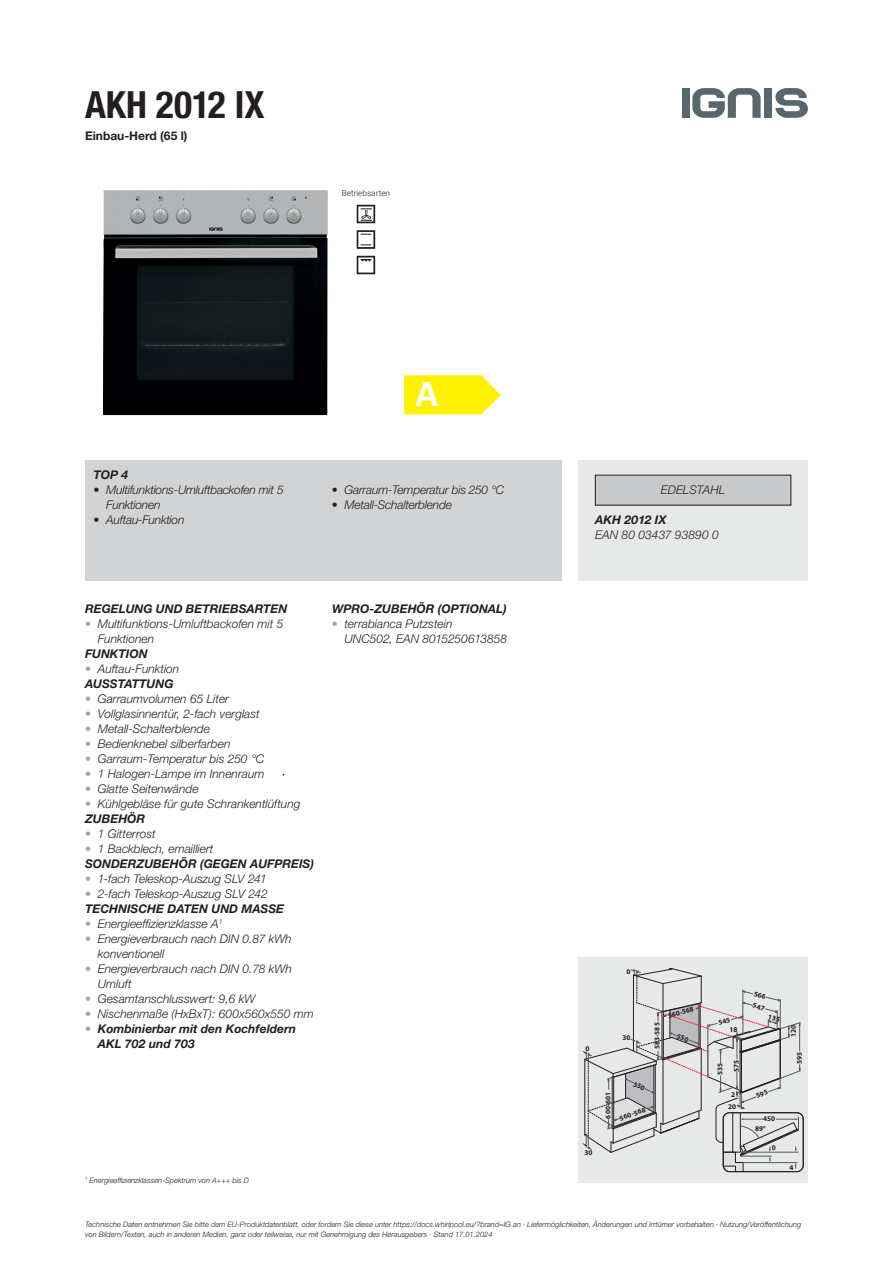
<style>
.page{position:relative;width:893px;height:1263px;background:#fff}
.page>*{position:absolute;margin:0;border:0;box-sizing:border-box;transform-origin:0 0}
.t1{font:700 37.8px "Calibri";color:#fff}
.t2{font:700 condensed 37.5px "Helvetica Neue LT Std";color:#231f20}
.t3{font:italic 300 12px/15px "Helvetica Neue LT Std";color:#231f20}
.t4{font:italic 700 12px/15px "Helvetica Neue LT Std";color:#231f20}
.t5{font:italic 300 12px/15px "Helvetica Neue LT Std";letter-spacing:-.02em;color:#231f20}
.t6{font:700 12px "Helvetica Neue LT Std";color:#231f20}
.t7{font:300 8.25px "Roboto";color:#231f20}
.t8{font:italic 300 7.5px/9.8px "Helvetica Neue LT Std";color:#231f20}
.t9{font:700 7.2px "Myriad Pro";color:#231f20}
.s1{color:#9ea0a2}
.s2{font-weight:700}
.s3{font-weight:300;color:#9ea0a2}
.s4{font-weight:300}
</style>
<div class="page">
<div style="left:681px;top:88px;width:8px;height:30px;background:#58666e"></div>
<div style="left:764px;top:88px;width:8px;height:30px;background:#58666e"></div>
<svg style="left:692px;top:88px;width:69px;height:30px"></svg>
<svg style="left:775px;top:88px;width:33px;height:30px"></svg>
<img style="left:103px;top:190px;width:225px;height:225px">
<svg style="left:360px;top:208px;width:12px;height:12px"></svg>
<div style="left:357px;top:205px;width:18px;height:18px;border:2px solid #231f20"></div>
<svg style="left:358px;top:231px;width:16px;height:17px"></svg>
<div style="left:357px;top:230px;width:18px;height:19px;border:2px solid #231f20"></div>
<svg style="left:361px;top:259px;width:10px;height:2px"></svg>
<div style="left:357px;top:256px;width:18px;height:18px;border:2px solid #231f20"></div>
<svg style="left:404px;top:375px;width:97px;height:39px;background:#fff31c"></svg>
<div style="left:85px;top:460px;width:476px;height:120px;background:#d1d3d4"></div>
<div style="left:578px;top:460px;width:230px;height:120px;background:#e7e8e8"></div>
<div style="left:595px;top:475px;width:196px;height:30px;background:#c7c9cb"></div>
<div style="left:578px;top:958px;width:230px;height:225px;background:#e7e8e8"></div>
<svg style="left:583px;top:968px;width:220px;height:204px"></svg>
<h2 class="t2" style="left:85px;top:82px;width:181px">AKH 2012 IX</h2>
<p class="t6" style="left:85px;top:129px;width:104px">Einbau-Herd (65 l)</p>
<p class="t7" style="left:342px;top:188px;width:50px">Betriebsarten</p>
<p class="t4" style="left:94px;top:467px;width:36px">TOP 4</p>
<p class="t5" style="left:106px;top:482px;width:179px;text-indent:-13px">• Multifunktions-Umluftbackofen mit 5<br>Funktionen</p>
<p class="t5" style="left:94px;top:512px;width:92px">• Auftau-Funktion</p>
<h1 class="t1" style="left:416px;top:370px;width:24px">A</h1>
<p class="t5" style="left:332px;top:482px;width:174px">• Garraum-Temperatur bis 250 °C</p>
<p class="t5" style="left:332px;top:497px;width:122px">• Metall-Schalterblende</p>
<p class="t4" style="left:85px;top:601px;width:204px">REGELUNG UND BETRIEBSARTEN</p>
<p class="t3" style="left:98px;top:616px;width:187px;text-indent:-13px"><span class="s1">•</span> Multifunktions-Umluftbackofen mit 5<br>Funktionen</p>
<p class="t4" style="left:85px;top:646px;width:64px">FUNKTION</p>
<p class="t3" style="left:85px;top:661px;width:96px"><span class="s1">•</span> Auftau-Funktion<br><span class="s2">AUSSTATTUNG</span></p>
<p class="t3" style="left:85px;top:691px;width:146px"><span class="s1">•</span> Garraumvolumen 65 Liter</p>
<p class="t3" style="left:85px;top:706px;width:176px"><span class="s1">•</span> Vollglasinnentür, 2-fach verglast</p>
<p class="t3" style="left:85px;top:721px;width:127px"><span class="s1">•</span> Metall-Schalterblende</p>
<p class="t3" style="left:85px;top:736px;width:147px"><span class="s1">•</span> Bedienknebel silberfarben</p>
<p class="t3" style="left:85px;top:751px;width:181px"><span class="s1">•</span> Garraum-Temperatur bis 250 °C</p>
<p class="t3" style="left:85px;top:766px;width:181px"><span class="s1">•</span> 1 Halogen-Lampe im Innenraum</p>
<p class="t3" style="left:85px;top:781px;width:115px"><span class="s1">•</span> Glatte Seitenwände</p>
<p class="t3" style="left:85px;top:796px;width:217px"><span class="s1">•</span> Kühlgebläse für gute Schrankentlüftung<br><span class="s2">ZUBEHÖR</span></p>
<p class="t3" style="left:85px;top:826px;width:72px"><span class="s1">•</span> 1 Gitterrost</p>
<p class="t4" style="left:85px;top:841px;width:230px"><span class="s3">•</span> <span class="s4">1 Backblech, emailliert<br></span>SONDERZUBEHÖR (GEGEN AUFPREIS)</p>
<p class="t3" style="left:85px;top:871px;width:183px"><span class="s1">•</span> 1-fach Teleskop-Auszug SLV 241</p>
<p class="t3" style="left:85px;top:886px;width:201px"><span class="s1">•</span> 2-fach Teleskop-Auszug SLV 242<br><span class="s2">TECHNISCHE DATEN UND MASSE</span></p>
<p class="t3" style="left:85px;top:916px;width:139px"><span class="s1">•</span> Energieeffizienzklasse A<sup>1</sup></p>
<p class="t3" style="left:98px;top:931px;width:195px;text-indent:-13px"><span class="s1">•</span> Energieverbrauch nach DIN 0.87 kWh konventionell</p>
<p class="t3" style="left:98px;top:961px;width:196px;text-indent:-13px"><span class="s1">•</span> Energieverbrauch nach DIN 0.78 kWh<br>Umluft</p>
<p class="t3" style="left:85px;top:991px;width:172px"><span class="s1">•</span> Gesamtanschlusswert: 9,6 kW</p>
<p class="t3" style="left:85px;top:1006px;width:230px"><span class="s1">•</span> Nischenmaße (HxBxT): 600x560x550 mm</p>
<p class="t4" style="left:98px;top:1021px;width:200px;text-indent:-13px"><span class="s3">•</span> Kombinierbar mit den Kochfeldern<br>AKL 702 und 703</p>
<p class="t4" style="left:332px;top:601px;width:176px">WPRO-ZUBEHÖR (OPTIONAL)</p>
<p class="t3" style="left:344px;top:616px;width:164px;text-indent:-13px"><span class="s1">•</span> terrabianca Putzstein<br>UNC502, EAN 8015250613858</p>
<p class="t8" style="left:85px;top:1175px;width:166px"><sup>1</sup> Energieeffizienzklassen-Spektrum von A+++ bis D</p>
<p class="t3" style="left:661px;top:482px;width:66px">EDELSTAHL</p>
<p class="t4" style="left:595px;top:512px;width:73px">AKH 2012 IX</p>
<p class="t3" style="left:595px;top:527px;width:125px">EAN 80 03437 93890 0</p>
<p class="t9" style="left:585px;top:1044px;width:6px">0</p>
<p class="t9" style="left:627px;top:966px;width:6px">0</p>
<p class="t9" style="left:623px;top:1032px;width:10px">30</p>
<p class="t9" style="left:652px;top:1049px;width:28px;rotate:-90deg">583-585</p>
<p class="t9" style="left:667px;top:1010px;width:28px;rotate:-13deg">560-568</p>
<p class="t9" style="left:585px;top:1148px;width:10px">30</p>
<p class="t9" style="left:603px;top:1118px;width:28px;rotate:-90deg">600-601</p>
<p class="t9" style="left:618px;top:1114px;width:29px;rotate:-19deg">560-568</p>
<p class="t9" style="left:729px;top:1025px;width:10px">18</p>
<p class="t9" style="left:715px;top:1075px;width:14px;rotate:-90deg">535</p>
<p class="t9" style="left:732px;top:1072px;width:14px;rotate:-90deg">575</p>
<p class="t9" style="left:731px;top:1090px;width:6px">2</p>
<p class="t9" style="left:728px;top:1102px;width:10px">20</p>
<p class="t9" style="left:789px;top:1037px;width:14px;rotate:-90deg">120</p>
<p class="t9" style="left:795px;top:1064px;width:14px;rotate:-90deg">595</p>
<p class="t9" style="left:763px;top:1114px;width:14px">450</p>
<p class="t9" style="left:755px;top:1124px;width:12px">89°</p>
<p class="t9" style="left:772px;top:1142px;width:6px">0</p>
<p class="t9" style="left:789px;top:1162px;width:6px">4</p>
<p class="t8" style="left:85px;top:1219px;width:718px">Technische Daten entnehmen Sie bitte dem EU-Produktdatenblatt, oder fordern Sie diese unter https://docs.whirlpool.eu/?brand=IG an · Liefermöglichkeiten, Änderungen und Irrtümer vorbehalten · Nutzung/Veröffentlichung von Bildern/Texten, auch in anderen Medien, ganz oder teilweise, nur mit Genehmigung des Herausgebers · Stand 17.01.2024</p>
</div>
